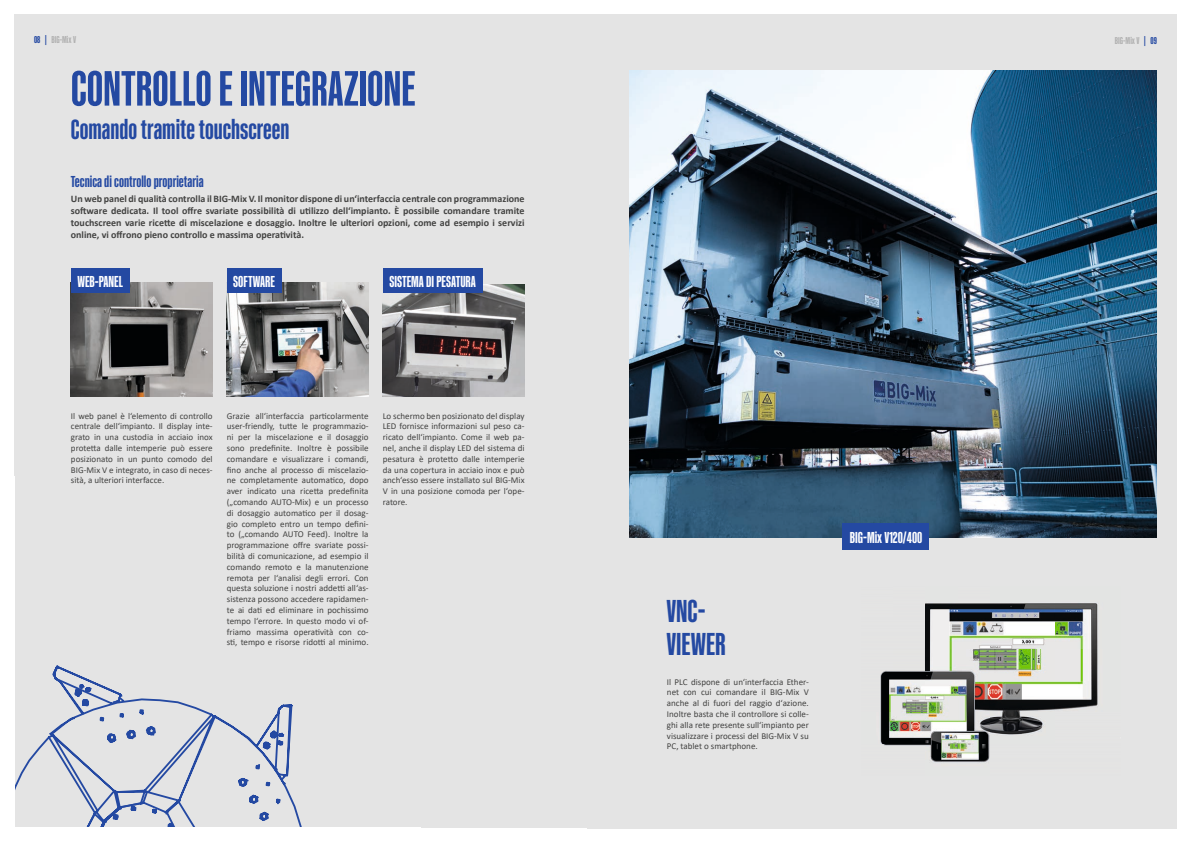
<style>
.page{position:relative;width:1191px;height:842px;background:#fff}
.page>*{position:absolute;margin:0;border:0;box-sizing:border-box;transform-origin:0 0}
.t1{font:700 50px "Kaneda Gothic";color:#2449a2}
.t2{font:700 32px/32px "Kaneda Gothic";color:#2449a2}
.t3{font:700 28px "Kaneda Gothic";color:#2449a2}
.t4{font:700 16px "Kaneda Gothic";color:#fff}
.t5{font:700 16px "Kaneda Gothic";color:#2449a2}
.t6{font:700 10px/12px "Calibri";color:#424241;text-align:justify}
.t7{font:700 10px "Kaneda Gothic";color:#b1b1b1}
.t8{font:9px/10.8px "Calibri";color:#424241;text-align:justify}
.s1{color:#2449a2}
</style>
<div class="page">
<div style="left:14px;top:14px;width:1162px;height:814px;background:#e4e4e4"></div>
<svg style="left:14px;top:679px;width:297px;height:149px"></svg>
<svg style="left:284px;top:684px;width:9px;height:144px"></svg>
<svg style="left:51px;top:665px;width:233px;height:163px"></svg>
<img style="left:71px;top:282px;width:142px;height:115px">
<img style="left:227px;top:282px;width:142px;height:114px">
<img style="left:383px;top:284px;width:141px;height:113px">
<div style="left:383px;top:269px;width:99px;height:24px;background:#2449a2"></div>
<img style="left:880px;top:603px;width:218px;height:160px">
<img style="left:629px;top:71px;width:528px;height:466px">
<div style="left:842px;top:523px;width:87px;height:27px;background:#2449a2"></div>
<div style="left:71px;top:269px;width:58px;height:24px;background:#2449a2"></div>
<div style="left:227px;top:269px;width:54px;height:24px;background:#2449a2"></div>
<p class="t7" style="left:34px;top:34px;width:44px"><span class="s1">08 |</span> BIG-Mix V</p>
<p class="t7" style="left:1114px;top:35px;width:44px">BIG-Mix V <span class="s1">| 09</span></p>
<h1 class="t1" style="left:71px;top:61px;width:346px">CONTROLLO E INTEGRAZIONE</h1>
<h3 class="t3" style="left:71px;top:114px;width:220px">Comando tramite touchscreen</h3>
<h3 class="t5" style="left:71px;top:172px;width:134px">Tecnica di controllo proprietaria</h3>
<p class="t6" style="left:71px;top:192px;width:455px">Un web panel di qualità controlla il BIG-Mix V. Il monitor dispone di un‘interfaccia centrale con programmazione software dedicata. Il tool offre svariate possibilità di utilizzo dell‘impianto. È possibile comandare tramite touchscreen varie ricette di miscelazione e dosaggio. Inoltre le ulteriori opzioni, come ad esempio i servizi online, vi offrono pieno controllo e massima operatività.</p>
<h3 class="t4" style="left:389px;top:273px;width:88px">SISTEMA DI PESATURA</h3>
<h3 class="t4" style="left:77px;top:273px;width:47px">WEB-PANEL</h3>
<h3 class="t4" style="left:233px;top:273px;width:43px">SOFTWARE</h3>
<p class="t8" style="left:71px;top:410px;width:143px">Il web panel è l‘elemento di controllo centrale dell‘impianto. Il display inte&shy;grato in una custodia in acciaio inox protetta dalle intemperie può essere posizionato in un punto comodo del BIG-Mix V e integrato, in caso di neces&shy;sità, a ulteriori interfacce.</p>
<p class="t8" style="left:227px;top:410px;width:143px">Grazie all‘interfaccia particolarmente user-friendly, tutte le programmazio&shy;ni per la miscelazione e il dosaggio sono predefinite. Inoltre è possibile comandare e visualizzare i comandi, fino anche al processo di miscelazio&shy;ne completamente automatico, dopo aver indicato una ricetta predefinita („comando AUTO-Mix) e un processo di dosaggio automatico per il dosag&shy;gio completo entro un tempo defini&shy;to („comando AUTO Feed). Inoltre la programmazione offre svariate possi&shy;bilità di comunicazione, ad esempio il comando remoto e la manutenzione remota per l‘analisi degli errori. Con questa soluzione i nostri addetti all‘as&shy;sistenza possono accedere rapidamen&shy;te ai dati ed eliminare in pochissimo tempo l‘errore. In questo modo vi of&shy;friamo massima operatività con co&shy;sti, tempo e risorse ridotti al minimo.</p>
<p class="t8" style="left:383px;top:410px;width:143px">Lo schermo ben posizionato del display LED fornisce informazioni sul peso ca&shy;ricato dell‘impianto. Come il web pa&shy;nel, anche il display LED del sistema di pesatura è protetto dalle intemperie da una copertura in acciaio inox e può anch‘esso essere installato sul BIG-Mix V in una posizione comoda per l‘ope&shy;ratore.</p>
<h2 class="t2" style="left:666px;top:595px;width:61px">VNC-<br>VIEWER</h2>
<p class="t8" style="left:667px;top:676px;width:143px">Il PLC dispone di un‘interfaccia Ether&shy;net con cui comandare il BIG-Mix V anche al di fuori del raggio d‘azione.<br>Inoltre basta che il controllore si colle&shy;ghi alla rete presente sull‘impianto per visualizzare i processi del BIG-Mix V su PC, tablet o smartphone.</p>
<h3 class="t4" style="left:850px;top:529px;width:74px">BIG-Mix V120/400</h3>
</div>
